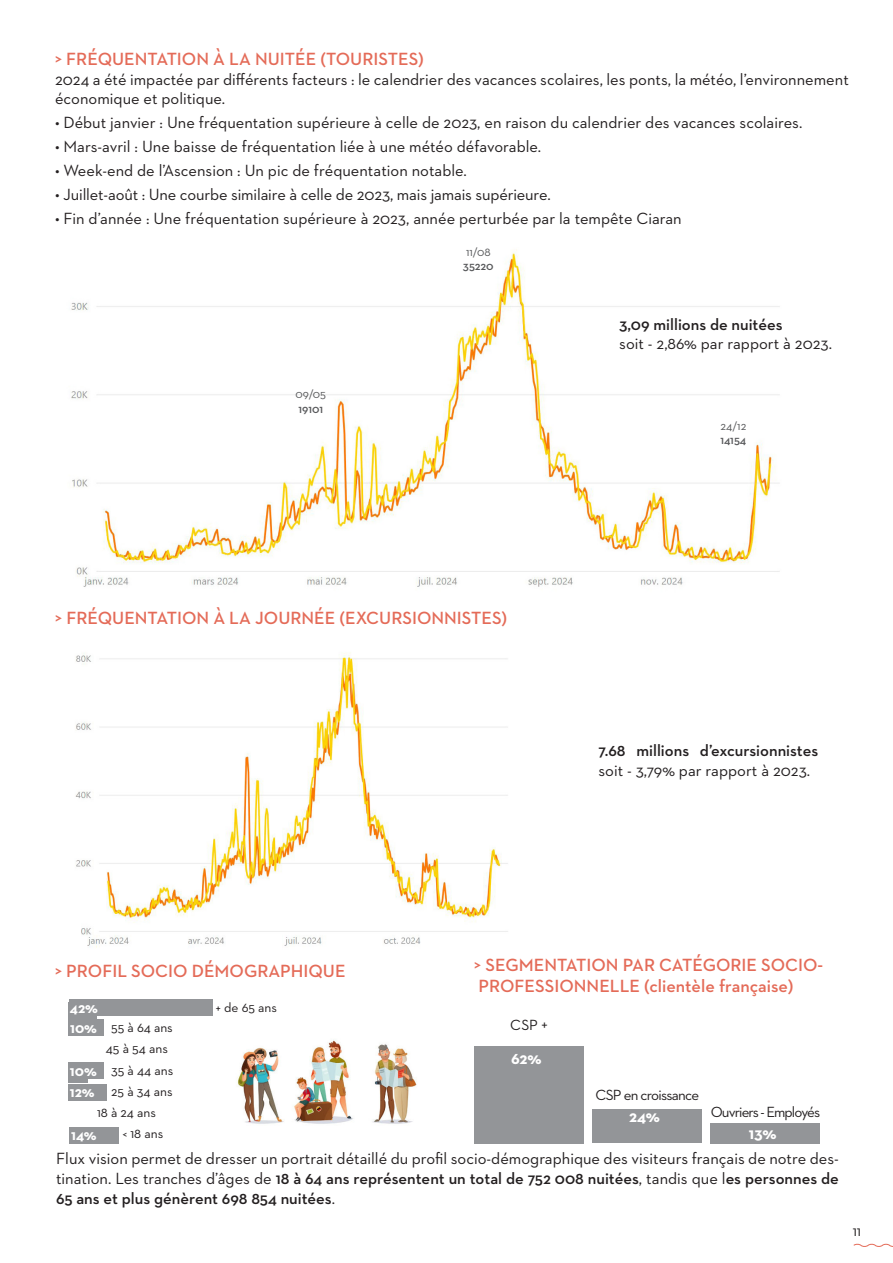
<style>
.page{position:relative;width:893px;height:1263px;background:#fff}
.page>*{position:absolute;margin:0;border:0;box-sizing:border-box;transform-origin:0 0}
.t1{font:600 18px/21.6px "Neutraface 2 Text";color:#e46b58}
.t2{font:16.5px/19.8px "Neutraface 2 Text";color:#231f20;text-align:justify}
.t3{font:600 16.5px "Neutraface 2 Text";color:#231f20}
.t4{font:700 16.5px "Neutraface 2 Text";color:#fff}
.t5{font:15px "Neutraface 2 Text";letter-spacing:-.06em;color:#231f20}
.t6{font:700 14.85px/20.4px "Neutraface 2 Text";color:#fff}
.t7{font:13.5px "Neutraface 2 Text";color:#231f20}
.t8{font:12px "Neutraface 2 Text";color:#57585a}
.t9{font:600 12px "Neutraface 2 Text";color:#57585a}
.s1{font-weight:600}
</style>
<div class="page">
<svg style="left:853px;top:1243px;width:40px;height:4px"></svg>
<img style="left:71px;top:249px;width:709px;height:338px">
<img style="left:237px;top:1040px;width:180px;height:84px">
<div style="left:69px;top:999px;width:144px;height:16px;background:#939598"></div>
<div style="left:69px;top:1020px;width:35px;height:16px;background:#939598"></div>
<div style="left:69px;top:1002px;width:28px;height:16px;background:#939598"></div>
<div style="left:69px;top:1063px;width:35px;height:16px;background:#939598"></div>
<div style="left:69px;top:1084px;width:38px;height:16px;background:#939598"></div>
<div style="left:68px;top:1066px;width:20px;height:16px;background:#939598"></div>
<div style="left:69px;top:1127px;width:49px;height:16px;background:#939598"></div>
<img style="left:75px;top:652px;width:433px;height:296px">
<div style="left:474px;top:1046px;width:110px;height:98px;background:#939598"></div>
<div style="left:593px;top:1109px;width:109px;height:34px;background:#939598"></div>
<div style="left:711px;top:1124px;width:109px;height:20px;background:#939598"></div>
<div style="left:619px;top:317px;width:220px;height:64px;background:#fff"></div>
<p class="t1" style="left:55px;top:48px;width:370px">&gt; FRÉQUENTATION À LA NUITÉE (TOURISTES)</p>
<p class="t2" style="left:55px;top:69px;width:795px">2024 a été impactée par différents facteurs : le calendrier des vacances scolaires, les ponts, la météo, l’environnement économique et politique.</p>
<p class="t2" style="left:55px;top:113px;width:749px">• Début janvier : Une fréquentation supérieure à celle de 2023, en raison du calendrier des vacances scolaires.</p>
<p class="t2" style="left:55px;top:137px;width:488px">• Mars-avril : Une baisse de fréquentation liée à une météo défavorable.</p>
<p class="t2" style="left:55px;top:161px;width:413px">• Week-end de l’Ascension : Un pic de fréquentation notable.</p>
<p class="t2" style="left:55px;top:185px;width:497px">• Juillet-août : Une courbe similaire à celle de 2023, mais jamais supérieure.</p>
<p class="t2" style="left:55px;top:209px;width:628px">• Fin d’année : Une fréquentation supérieure à 2023, année perturbée par la tempête Ciaran</p>
<p class="t8" style="left:296px;top:387px;width:32px">09/05</p>
<p class="t9" style="left:298px;top:401px;width:26px">19101</p>
<p class="t8" style="left:466px;top:245px;width:26px">11/08</p>
<p class="t9" style="left:463px;top:259px;width:32px">35220</p>
<p class="t1" style="left:55px;top:606px;width:454px">&gt; FRÉQUENTATION À LA JOURNÉE (EXCURSIONNISTES)</p>
<p class="t3" style="left:619px;top:314px;width:165px">3,09 millions de nuitées</p>
<p class="t2" style="left:619px;top:334px;width:214px">soit - 2,86% par rapport à 2023.</p>
<p class="t8" style="left:720px;top:419px;width:27px">24/12</p>
<p class="t9" style="left:720px;top:433px;width:28px">14154</p>
<p class="t3" style="left:598px;top:741px;width:221px">7.68 millions d’excursionnistes</p>
<p class="t2" style="left:598px;top:760px;width:213px">soit - 3,79% par rapport à 2023.</p>
<p class="t1" style="left:55px;top:960px;width:292px">&gt; PROFIL SOCIO DÉMOGRAPHIQUE</p>
<p class="t6" style="left:70px;top:997px;width:30px">42%</p>
<p class="t7" style="left:216px;top:999px;width:63px">+ de 65 ans</p>
<p class="t7" style="left:111px;top:1019px;width:63px">55 à 64 ans</p>
<p class="t7" style="left:106px;top:1040px;width:64px">45 à 54 ans</p>
<p class="t7" style="left:111px;top:1062px;width:64px">35 à 44 ans</p>
<p class="t7" style="left:111px;top:1083px;width:63px">25 à 34 ans</p>
<p class="t7" style="left:97px;top:1104px;width:61px">18 à 24 ans</p>
<p class="t7" style="left:122px;top:1125px;width:42px">&lt; 18 ans</p>
<p class="t6" style="left:70px;top:1017px;width:28px">10%</p>
<p class="t6" style="left:70px;top:1061px;width:28px">10%<br>12%</p>
<p class="t6" style="left:71px;top:1124px;width:27px">14%</p>
<p class="t1" style="left:474px;top:953px;width:350px">&gt; SEGMENTATION PAR CATÉGORIE SOCIO-<br>PROFESSIONNELLE (clientèle française)</p>
<p class="t5" style="left:510px;top:1015px;width:39px">CSP +</p>
<p class="t4" style="left:511px;top:1048px;width:32px">62%</p>
<p class="t5" style="left:595px;top:1086px;width:105px">CSP en croissance</p>
<p class="t4" style="left:629px;top:1107px;width:32px">24%</p>
<p class="t5" style="left:711px;top:1102px;width:111px">Ouvriers - Employés</p>
<p class="t4" style="left:749px;top:1124px;width:29px">13%</p>
<p class="t2" style="left:56px;top:1148px;width:784px">Flux vision permet de dresser un portrait détaillé du profil socio-démographique des visiteurs français de notre des&shy;tination. Les tranches d’âges de <span class="s1">18 à 64 ans représentent un total de 752 008 nuitées</span>, tandis que l<span class="s1">es personnes de 65 ans et plus génèrent 698 854 nuitées</span>.</p>
<p class="t5" style="left:853px;top:1222px;width:10px">11</p>
</div>
